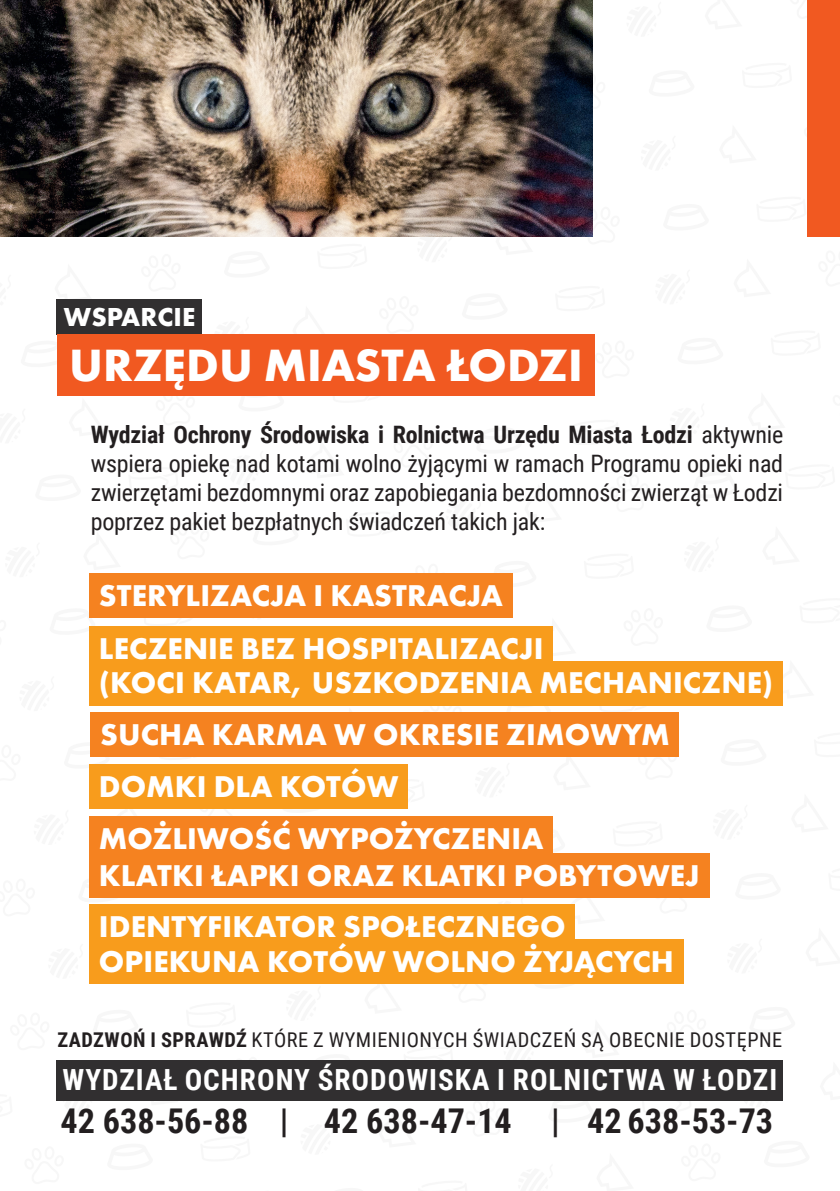
<style>
.page{position:relative;width:840px;height:1191px;background:#fff}
.page>*{position:absolute;margin:0;border:0;box-sizing:border-box;transform-origin:0 0}
.t1{font:47px "Futura PT Bold";letter-spacing:.005em;color:#fff}
.t2{font:700 34.2px "Roboto Condensed";color:#231f20}
.t3{font:31.2px/34.8px "Futura PT Bold";letter-spacing:.005em;color:#fff}
.t4{font:700 29.2px "Roboto Condensed";letter-spacing:.035em;color:#fff}
.t5{font:27px "Futura PT Bold";letter-spacing:.005em;color:#fff}
.t6{font:24px/28.8px "Roboto Condensed";letter-spacing:-.01em;color:#231f20;text-align:justify}
.t7{font:20.4px "Roboto Condensed";letter-spacing:.025em;color:#231f20}
.s1{font-weight:700}
</style>
<div class="page">
<svg style="left:591px;top:73px;width:2px;height:38px"></svg>
<svg style="left:580px;top:207px;width:13px;height:30px"></svg>
<svg style="left:417px;top:236px;width:35px;height:1px"></svg>
<svg style="left:495px;top:236px;width:38px;height:1px"></svg>
<svg style="left:594px;top:340px;width:1px;height:38px"></svg>
<svg style="left:143px;top:617px;width:50px;height:1px"></svg>
<svg style="left:243px;top:617px;width:34px;height:1px"></svg>
<svg style="left:512px;top:573px;width:1px;height:14px"></svg>
<svg style="left:552px;top:626px;width:1px;height:30px"></svg>
<svg style="left:90px;top:756px;width:20px;height:1px"></svg>
<svg style="left:157px;top:756px;width:50px;height:1px"></svg>
<svg style="left:422px;top:705px;width:39px;height:1px"></svg>
<svg style="left:505px;top:705px;width:45px;height:1px"></svg>
<svg style="left:598px;top:705px;width:50px;height:1px"></svg>
<svg style="left:698px;top:705px;width:34px;height:1px"></svg>
<svg style="left:781px;top:661px;width:2px;height:37px"></svg>
<svg style="left:637px;top:756px;width:40px;height:1px"></svg>
<svg style="left:112px;top:808px;width:37px;height:1px"></svg>
<svg style="left:199px;top:808px;width:39px;height:1px"></svg>
<svg style="left:281px;top:808px;width:46px;height:1px"></svg>
<svg style="left:407px;top:778px;width:1px;height:26px"></svg>
<svg style="left:553px;top:756px;width:37px;height:1px"></svg>
<svg style="left:89px;top:897px;width:35px;height:1px"></svg>
<svg style="left:552px;top:828px;width:1px;height:25px"></svg>
<svg style="left:652px;top:897px;width:39px;height:1px"></svg>
<svg style="left:489px;top:897px;width:35px;height:1px"></svg>
<svg style="left:567px;top:897px;width:37px;height:27px"></svg>
<svg style="left:364px;top:983px;width:38px;height:1px"></svg>
<svg style="left:451px;top:983px;width:39px;height:1px"></svg>
<svg style="left:533px;top:983px;width:46px;height:1px"></svg>
<svg style="left:63px;top:1100px;width:34px;height:1px"></svg>
<svg style="left:141px;top:1100px;width:37px;height:1px"></svg>
<svg style="left:465px;top:1100px;width:39px;height:1px"></svg>
<svg style="left:548px;top:1100px;width:46px;height:1px"></svg>
<svg style="left:641px;top:1100px;width:50px;height:1px"></svg>
<svg style="left:741px;top:1100px;width:35px;height:1px"></svg>
<div style="left:57px;top:299px;width:145px;height:36px;background:#312f30"></div>
<div style="left:57px;top:334px;width:537px;height:62px;background:#f15921"></div>
<div style="left:89px;top:573px;width:423px;height:44px;background:#f58220"></div>
<div style="left:90px;top:712px;width:588px;height:44px;background:#f58220"></div>
<div style="left:89px;top:626px;width:463px;height:44px;background:#f89c1c"></div>
<div style="left:89px;top:661px;width:692px;height:44px;background:#f89c1c"></div>
<div style="left:89px;top:764px;width:318px;height:44px;background:#f89c1c"></div>
<div style="left:89px;top:816px;width:463px;height:44px;background:#f58220"></div>
<div style="left:89px;top:853px;width:619px;height:44px;background:#f58220"></div>
<div style="left:89px;top:904px;width:485px;height:44px;background:#f89c1c"></div>
<div style="left:89px;top:939px;width:593px;height:44px;background:#f89c1c"></div>
<div style="left:806px;top:0;width:33px;height:236px;background:#f15921"></div>
<img style="left:0;top:0;width:591px;height:236px">
<div style="left:56px;top:1059px;width:725px;height:41px;background:#312f30"></div>
<p class="t5" style="left:64px;top:300px;width:133px">WSPARCIE</p>
<h1 class="t1" style="left:69px;top:335px;width:515px">URZĘDU MIASTA ŁODZI</h1>
<p class="t6" style="left:91px;top:419px;width:693px"><span class="s1">Wydział Ochrony Środowiska i Rolnictwa Urzędu Miasta Łodzi</span> aktywnie wspiera opiekę nad kotami wolno żyjącymi w ramach Programu opieki nad zwierzętami bezdomnymi oraz zapobiegania bezdomności zwierząt w Łodzi poprzez pakiet bezpłatnych świadczeń takich jak:</p>
<p class="t3" style="left:99px;top:577px;width:405px">STERYLIZACJA I KASTRACJA</p>
<p class="t3" style="left:99px;top:630px;width:675px">LECZENIE BEZ HOSPITALIZACJI<br>(KOCI KATAR, USZKODZENIA MECHANICZNE)</p>
<p class="t3" style="left:100px;top:716px;width:571px">SUCHA KARMA W OKRESIE ZIMOWYM</p>
<p class="t3" style="left:99px;top:759px;width:446px;line-height:52px">DOMKI DLA KOTÓW<br>MOŻLIWOŚĆ WYPOŻYCZENIA</p>
<p class="t3" style="left:99px;top:849px;width:602px;line-height:50.8px">KLATKI ŁAPKI ORAZ KLATKI POBYTOWEJ<br>IDENTYFIKATOR SPOŁECZNEGO</p>
<p class="t3" style="left:99px;top:943px;width:576px">OPIEKUNA KOTÓW WOLNO ŻYJĄCYCH</p>
<p class="t7" style="left:57px;top:1025px;width:726px"><span class="s1">ZADZWOŃ I SPRAWDŹ</span> KTÓRE Z WYMIENIONYCH ŚWIADCZEŃ SĄ OBECNIE DOSTĘPNE</p>
<p class="t4" style="left:63px;top:1059px;width:715px">WYDZIAŁ OCHRONY ŚRODOWISKA I ROLNICTWA W ŁODZI</p>
<h2 class="t2" style="left:60px;top:1096px;width:714px">42 638-56-88 | 42 638-47-14 | 42 638-53-73</h2>
</div>
